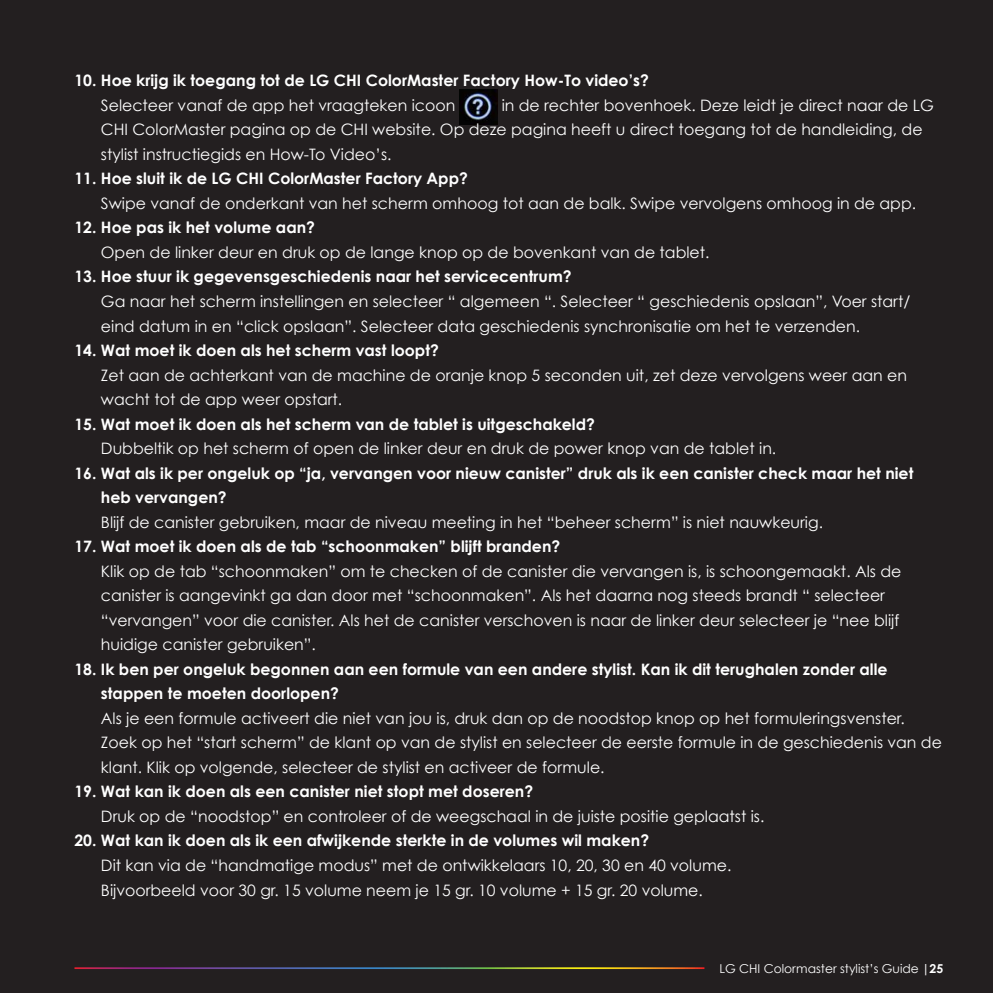
<style>
.page{position:relative;width:993px;height:993px;background:#fff}
.page>*{position:absolute;margin:0;border:0;box-sizing:border-box;transform-origin:0 0}
.t1{font:15.75px/24.5px "Century Gothic";color:#fff}
.t2{font:700 15.75px/24.5px "Century Gothic";color:#fff}
.t3{font:12.25px "Century Gothic";color:#fff}
.s1{font-weight:400}
.s2{font-weight:700}
</style>
<div class="page">
<div style="left:0;top:0;width:992px;height:992px;background:#231f20"></div>
<hr style="left:74px;top:966px;width:630px;height:2px;background:#fff">
<img style="left:459px;top:89px;width:38px;height:36px">
<p class="t2" style="left:101px;top:68px;width:549px;text-indent:-26px">10. Hoe krijg ik toegang tot de LG CHI ColorMaster Factory How-To video’s?<br><span class="s1">Selecteer vanaf de app het vraagteken icoon</span></p>
<p class="t1" style="left:101px;top:93px;width:834px;text-indent:400px">in de rechter bovenhoek. Deze leidt je direct naar de LG<br>CHI ColorMaster pagina op de CHI website. Op deze pagina heeft u direct toegang tot de handleiding, de stylist instructiegids en How-To Video’s.</p>
<p class="t1" style="left:101px;top:166px;width:816px;text-indent:-26px"><span class="s2">11. Hoe sluit ik de LG CHI ColorMaster Factory App?<br></span>Swipe vanaf de onderkant van het scherm omhoog tot aan de balk. Swipe vervolgens omhoog in de app.</p>
<p class="t1" style="left:101px;top:215px;width:610px;text-indent:-26px"><span class="s2">12. Hoe pas ik het volume aan?<br></span>Open de linker deur en druk op de lange knop op de bovenkant van de tablet.</p>
<p class="t1" style="left:101px;top:264px;width:810px;text-indent:-26px"><span class="s2">13. Hoe stuur ik gegevensgeschiedenis naar het servicecentrum?<br></span>Ga naar het scherm instellingen en selecteer “ algemeen “. Selecteer “ geschiedenis opslaan”, Voer start/ eind datum in en “click opslaan”. Selecteer data geschiedenis synchronisatie om het te verzenden.</p>
<p class="t1" style="left:101px;top:338px;width:807px;text-indent:-26px"><span class="s2">14. Wat moet ik doen als het scherm vast loopt?<br></span>Zet aan de achterkant van de machine de oranje knop 5 seconden uit, zet deze vervolgens weer aan en wacht tot de app weer opstart.</p>
<p class="t1" style="left:101px;top:411px;width:676px;text-indent:-26px"><span class="s2">15. Wat moet ik doen als het scherm van de tablet is uitgeschakeld?<br></span>Dubbeltik op het scherm of open de linker deur en druk de power knop van de tablet in.</p>
<p class="t2" style="left:101px;top:460px;width:813px;text-indent:-26px">16. Wat als ik per ongeluk op “ja, vervangen voor nieuw canister” druk als ik een canister check maar het niet heb vervangen?<br><span class="s1">Blijf de canister gebruiken, maar de niveau meeting in het “beheer scherm” is niet nauwkeurig.</span></p>
<p class="t1" style="left:101px;top:534px;width:801px;text-indent:-26px"><span class="s2">17. Wat moet ik doen als de tab “schoonmaken” blijft branden?<br></span>Klik op de tab “schoonmaken” om te checken of de canister die vervangen is, is schoongemaakt. Als de canister is aangevinkt ga dan door met “schoonmaken”. Als het daarna nog steeds brandt “ selecteer “vervangen” voor die canister. Als het de canister verschoven is naar de linker deur selecteer je “nee blijf huidige canister gebruiken”.</p>
<p class="t1" style="left:101px;top:656px;width:842px;text-indent:-26px"><span class="s2">18. Ik ben per ongeluk begonnen aan een formule van een andere stylist. Kan ik dit terughalen zonder alle stappen te moeten doorlopen?<br></span>Als je een formule activeert die niet van jou is, druk dan op de noodstop knop op het formuleringsvenster.<br>Zoek op het “start scherm” de klant op van de stylist en selecteer de eerste formule in de geschiedenis van de klant. Klik op volgende, selecteer de stylist en activeer de formule.</p>
<p class="t1" style="left:101px;top:779px;width:664px;text-indent:-26px"><span class="s2">19. Wat kan ik doen als een canister niet stopt met doseren?<br></span>Druk op de “noodstop” en controleer of de weegschaal in de juiste positie geplaatst is.</p>
<p class="t1" style="left:101px;top:828px;width:631px;text-indent:-26px"><span class="s2">20. Wat kan ik doen als ik een afwijkende sterkte in de volumes wil maken?<br></span>Dit kan via de “handmatige modus” met de ontwikkelaars 10, 20, 30 en 40 volume.<br>Bijvoorbeeld voor 30 gr. 15 volume neem je 15 gr. 10 volume + 15 gr. 20 volume.</p>
<p class="t3" style="left:719px;top:960px;width:225px">LG CHI Colormaster stylist’s Guide <span class="s2">|25</span></p>
</div>
